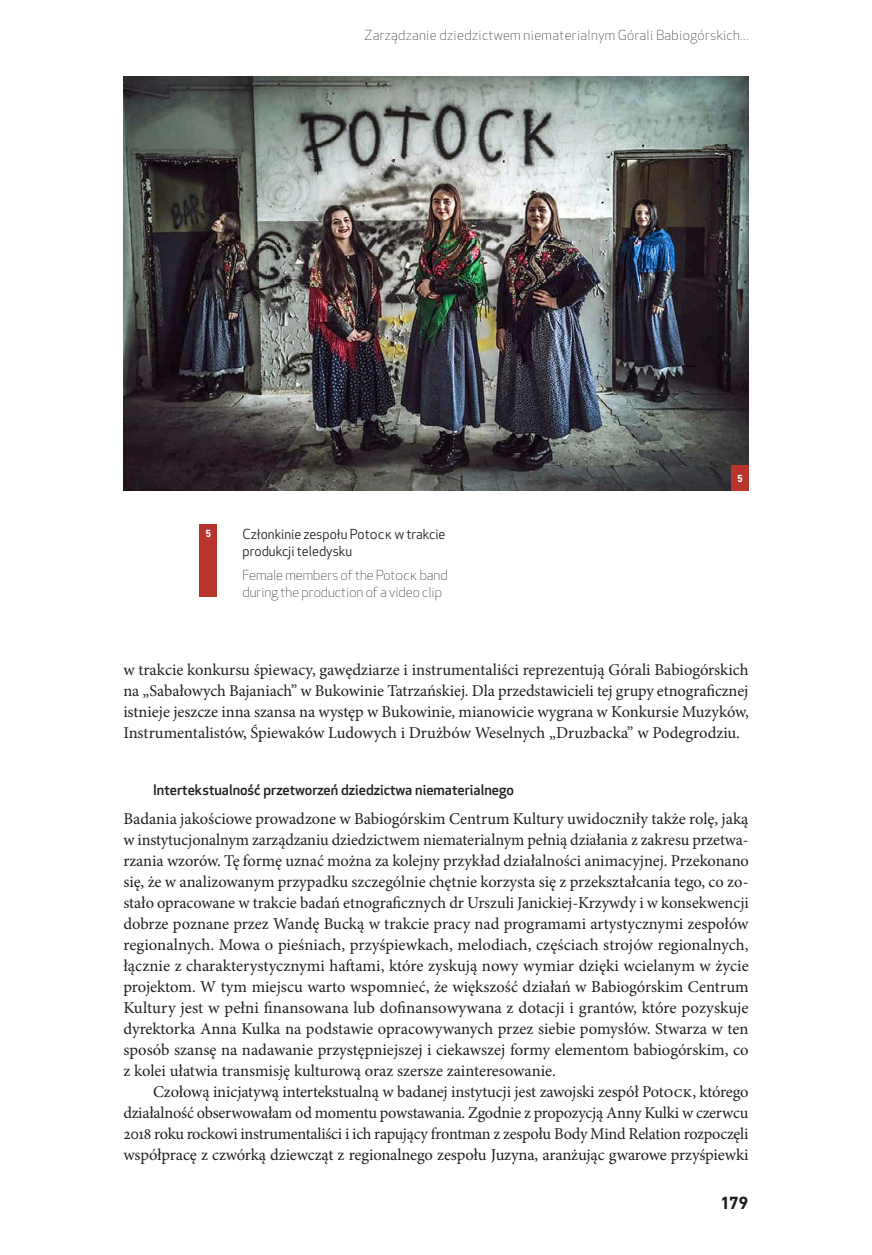
<style>
.page{position:relative;width:872px;height:1255px;background:#fff}
.page>*{position:absolute;margin:0;border:0;box-sizing:border-box;transform-origin:0 0}
.t1{font:700 18px "DIN Next LT Pro";color:#231f20}
._001_Akapit_tekstu{font:16.5px/21px "Minion Pro";color:#231f20;text-align:justify}
.dod_tyt{font:500 14.25px "Apex New";color:#231f20}
._001_Akapit_tekstu-2{font:300 13.5px/16.5px "Apex New";letter-spacing:.015em;color:#231f20}
._001_Akapit_tekstu-3{font:13.5px/16.5px "Apex New";color:#231f20}
.t2{font:700 10.5px "DIN Next LT Pro";color:#fff}
</style>
<div class="page">
<img style="left:123px;top:77px;width:625px;height:414px">
<div style="left:731px;top:465px;width:17px;height:26px;background:#b8352e"></div>
<div style="left:200px;top:525px;width:17px;height:72px;background:#b8352e"></div>
<p class="_001_Akapit_tekstu-2" style="left:364px;top:27px;width:385px">Zarządzanie dziedzictwem niematerialnym Górali Babiogórskich...</p>
<p class="t2" style="left:205px;top:527px;width:7px">3</p>
<p class="_001_Akapit_tekstu-3" style="left:242px;top:526px;width:205px">Członkinie zespołu PotOCK w trakcie produkcji teledysku</p>
<p class="_001_Akapit_tekstu-2" style="left:242px;top:567px;width:207px">Female members of the PotOCK band during the production of a video clip</p>
<p class="t2" style="left:205px;top:527px;width:7px">5</p>
<p class="t2" style="left:737px;top:472px;width:7px">5</p>
<p class="_001_Akapit_tekstu" style="left:123px;top:659px;width:627px">w trakcie konkursu śpiewacy, gawędziarze i instrumentaliści reprezentują Górali Babiogórskich na „Sabałowych Bajaniach” w Bukowinie Tatrzańskiej. Dla przedstawicieli tej grupy etnograficznej istnieje jeszcze inna szansa na występ w Bukowinie, mianowicie wygrana w Konkursie Muzyków, Instrumentalistów, Śpiewaków Ludowych i Drużbów Weselnych „Druzbacka” w Podegrodziu.</p>
<p class="dod_tyt" style="left:153px;top:780px;width:362px">Intertekstualność przetworzeń dziedzictwa niematerialnego</p>
<p class="_001_Akapit_tekstu" style="left:123px;top:808px;width:627px">Badania jakościowe prowadzone w Babiogórskim Centrum Kultury uwidoczniły także rolę, jaką w instytucjonalnym zarządzaniu dziedzictwem niematerialnym pełnią działania z zakresu przetwa&shy;rzania wzorów. Tę formę uznać można za kolejny przykład działalności animacyjnej. Przekonano się, że w analizowanym przypadku szczególnie chętnie korzysta się z przekształcania tego, co zo&shy;stało opracowane w trakcie badań etnograficznych dr Urszuli Janickiej-Krzywdy i w konsekwencji dobrze poznane przez Wandę Bucką w trakcie pracy nad programami artystycznymi zespołów regionalnych. Mowa o pieśniach, przyśpiewkach, melodiach, częściach strojów regionalnych, łącznie z charakterystycznymi haftami, które zyskują nowy wymiar dzięki wcielanym w życie projektom. W tym miejscu warto wspomnieć, że większość działań w Babiogórskim Centrum Kultury jest w pełni finansowana lub dofinansowywana z dotacji i grantów, które pozyskuje dyrektorka Anna Kulka na podstawie opracowywanych przez siebie pomysłów. Stwarza w ten sposób szansę na nadawanie przystępniejszej i ciekawszej formy elementom babiogórskim, co z kolei ułatwia transmisję kulturową oraz szersze zainteresowanie.</p>
<p class="_001_Akapit_tekstu" style="left:123px;top:1081px;width:627px;text-indent:30px">Czołową inicjatywą intertekstualną w badanej instytucji jest zawojski zespół PotOCK, którego działalność obserwowałam od momentu powstawania. Zgodnie z propozycją Anny Kulki w czerwcu 2018 roku rockowi instrumentaliści i ich rapujący frontman z zespołu Body Mind Relation rozpoczęli współpracę z czwórką dziewcząt z regionalnego zespołu Juzyna, aranżując gwarowe przyśpiewki</p>
<p class="t1" style="left:720px;top:1192px;width:30px">179</p>
</div>
